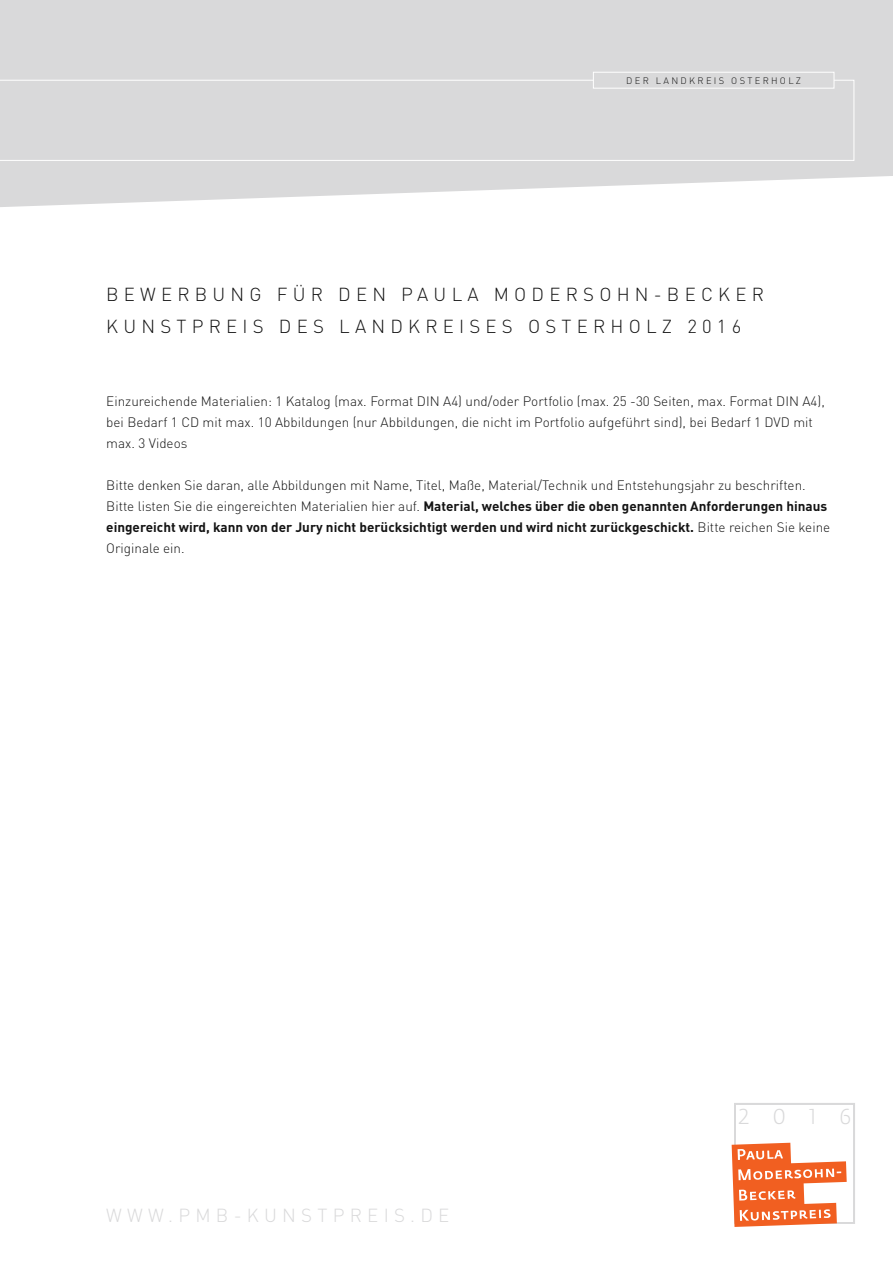
<style>
.page{position:relative;width:893px;height:1263px;background:#fff}
.page>*{position:absolute;margin:0;border:0;box-sizing:border-box;transform-origin:0 0}
.t1{font:21.45px "Fedra Sans Light SC";color:#d9d9da}
.t2{font:300 18.75px "DIN";letter-spacing:.28em;color:#d9d9da}
.t3{font:300 18.6px/31.5px "DIN";letter-spacing:.28em;color:#141414}
.t4{font:300 13.5px/21px "DIN";color:#141414}
.t5{font:300 9.3px "DIN";letter-spacing:.25em;color:#141414}
.s1{font-weight:700}
</style>
<div class="page">
<svg style="left:0;top:0;width:893px;height:207px;background:#ddddde"></svg>
<div style="left:0;top:80px;width:854px;height:81px;background:#d9d9da"></div>
<div style="left:593px;top:72px;width:241px;height:17px;background:#d9d9da;border:1px solid #fff"></div>
<svg style="left:732px;top:1103px;width:123px;height:124px"></svg>
<p class="t5" style="left:626px;top:74px;width:176px">DER LANDKREIS OSTERHOLZ</p>
<h3 class="t3" style="left:106px;top:279px;width:659px">BEWERBUNG FÜR DEN PAULA MODERSOHN-BECKER<br>KUNSTPREIS DES LANDKREISES OSTERHOLZ 2016</h3>
<p class="t4" style="left:106px;top:391px;width:720px">Einzureichende Materialien: 1 Katalog (max. Format DIN A4) und/oder Portfolio (max. 25 -30 Seiten, max. Format DIN A4), bei Bedarf 1 CD mit max. 10 Abbildungen (nur Abbildungen, die nicht im Portfolio aufgeführt sind), bei Bedarf 1 DVD mit max. 3 Videos</p>
<p class="t4" style="left:106px;top:475px;width:725px">Bitte denken Sie daran, alle Abbildungen mit Name, Titel, Maße, Material/Technik und Entstehungsjahr zu beschriften.<br>Bitte listen Sie die eingereichten Materialien hier auf. <span class="s1">Material, welches über die oben genannten Anforderungen hinaus eingereicht wird, kann von der Jury nicht berücksichtigt werden und wird nicht zurückgeschickt.</span> Bitte reichen Sie keine Originale ein.</p>
<h2 class="t2" style="left:106px;top:1203px;width:345px">WWW.PMB-KUNSTPREIS.DE</h2>
<h1 class="t1" style="left:739px;top:1105px;width:114px">2016</h1>
</div>
